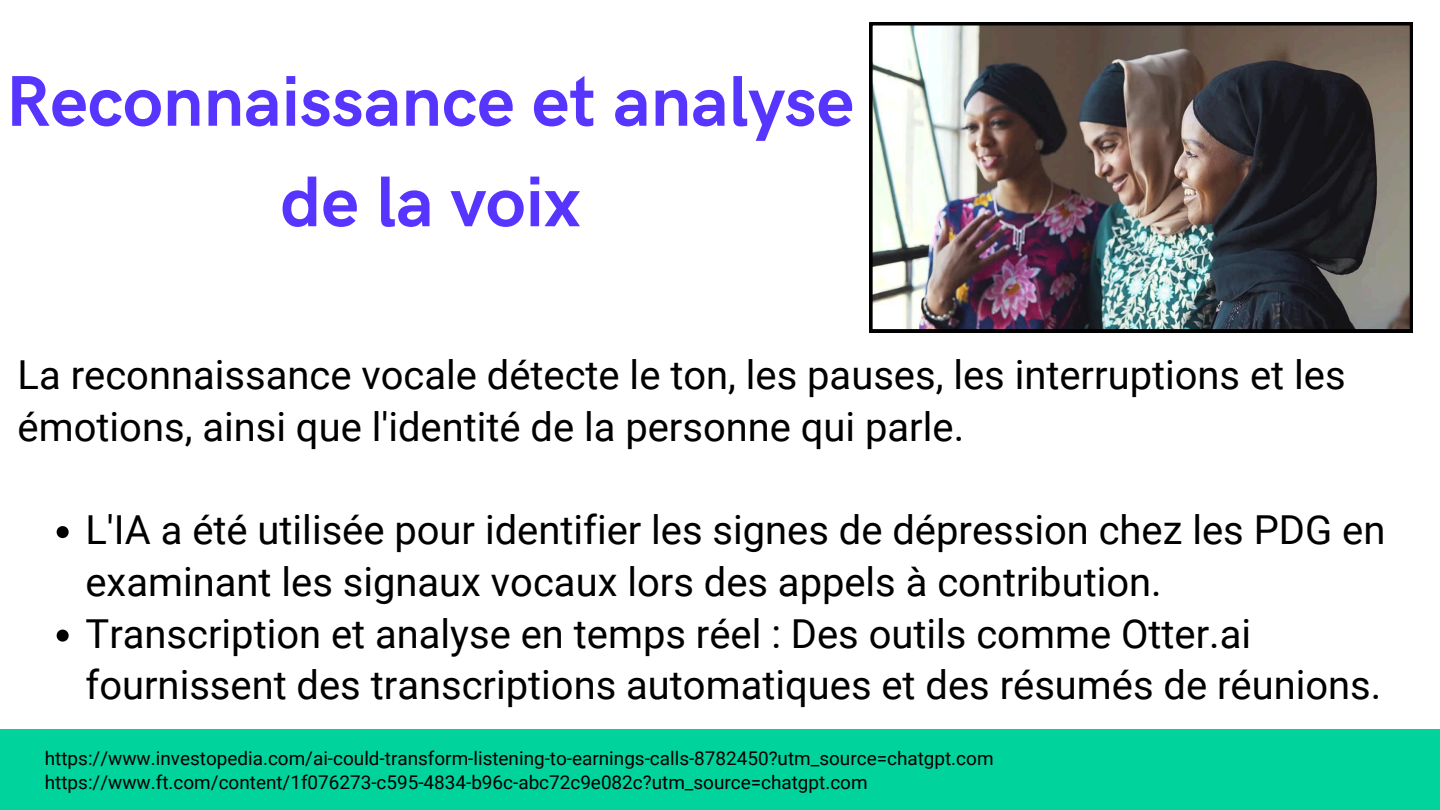
<style>
.page{position:relative;width:1440px;height:810px;background:#00d39c}
.page>*{position:absolute;margin:0;border:0;box-sizing:border-box;transform-origin:0 0}
.t1{font:700 72px/100.5px "HK Grotesk";color:#5735ff;text-align:center}
.t2{font:39.9px/51.8px "Roboto";color:#000}
.t3{font:18.9px "Roboto";color:#000}
</style>
<div class="page">
<div style="left:0;top:0;width:1440px;height:729px;background:#fff"></div>
<svg style="left:57px;top:526px;width:12px;height:12px"></svg>
<svg style="left:57px;top:630px;width:12px;height:12px"></svg>
<img style="left:870px;top:23px;width:543px;height:309px">
<p class="t1" style="left:6px;top:54px;width:850px">Reconnaissance et analyse de la voix</p>
<p class="t2" style="left:18px;top:349px;width:1329px">La reconnaissance vocale détecte le ton, les pauses, les interruptions et les émotions, ainsi que l'identité de la personne qui parle.</p>
<h1 class="t2" style="left:86px;top:505px;width:1301px">L'IA a été utilisée pour identifier les signes de dépression chez les PDG en examinant les signaux vocaux lors des appels à contribution.</h1>
<h2 class="t2" style="left:86px;top:608px;width:1297px">Transcription et analyse en temps réel : Des outils comme Otter.ai fournissent des transcriptions automatiques et des résumés de réunions.</h2>
<p class="t3" style="left:45px;top:747px;width:950px">https://www.investopedia.com/ai-could-transform-listening-to-earnings-calls-8782450?utm_source=chatgpt.com</p>
<p class="t3" style="left:45px;top:771px;width:824px">https://www.ft.com/content/1f076273-c595-4834-b96c-abc72c9e082c?utm_source=chatgpt.com</p>
</div>
